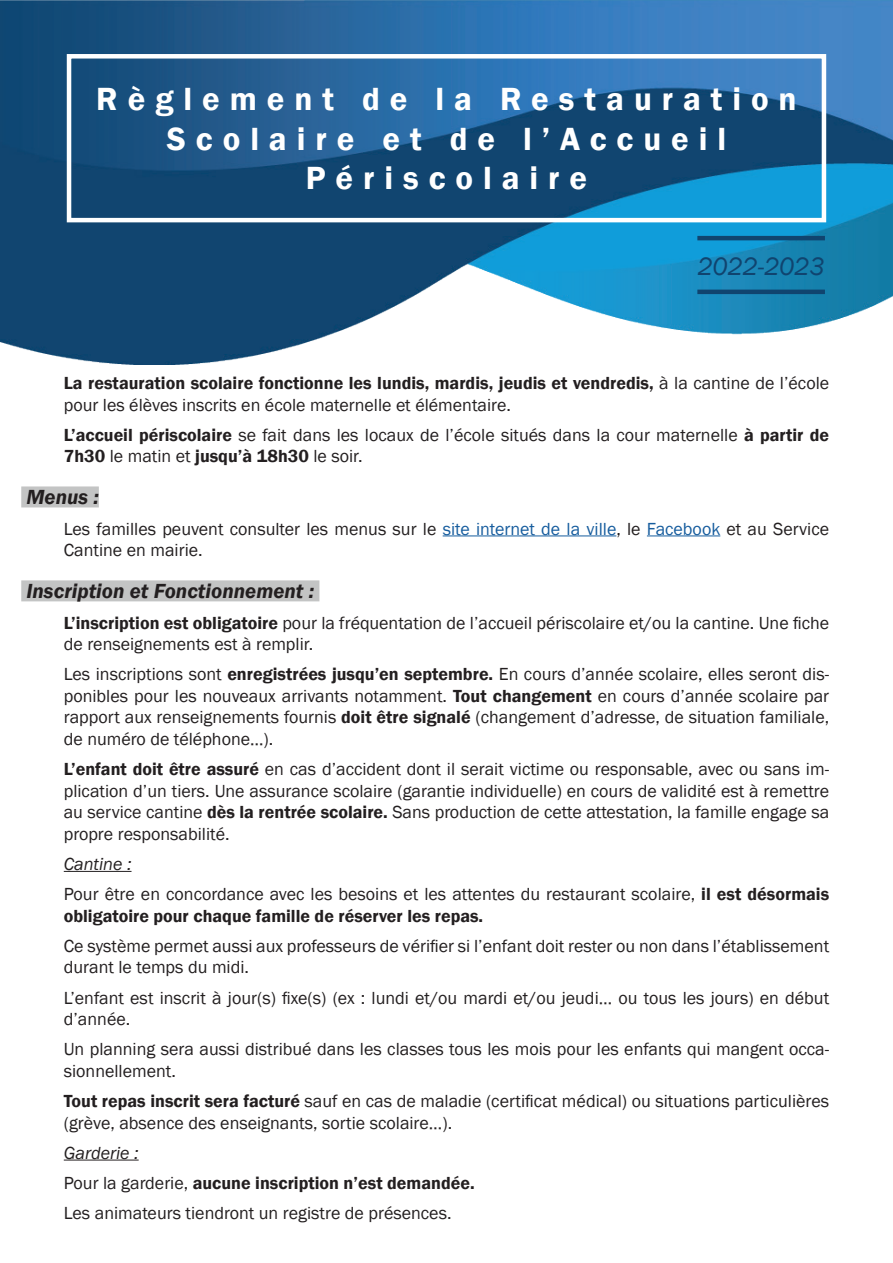
<style>
.page{position:relative;width:893px;height:1263px;background:#fff}
.page>*{position:absolute;margin:0;border:0;box-sizing:border-box;transform-origin:0 0}
.t1{font:600 33px/39.6px "Franklin Gothic";letter-spacing:.3em;color:#fff;text-align:center}
.t2{font:italic 25.95px "Franklin Gothic";letter-spacing:-.005em;color:#10446f}
.t3{font:italic 600 21px "Franklin Gothic";color:#231f20}
.t4{font:18px/21.6px "Franklin Gothic";color:#231f20}
.t5{font:600 18px "Franklin Gothic";color:#231f20}
.s1{font-weight:600}
.s2{color:#175d9e}
.s3{font-style:italic}
</style>
<div class="page">
<img style="left:0;top:0;width:893px;height:365px">
<div style="left:67px;top:54px;width:759px;height:168px;border:4px solid #fff"></div>
<div style="left:21px;top:486px;width:78px;height:21px;background:#c3c4c4"></div>
<hr style="left:443px;top:535px;width:173px;height:1px;background:#175d9e">
<hr style="left:647px;top:535px;width:73px;height:1px;background:#175d9e">
<div style="left:21px;top:580px;width:298px;height:21px;background:#c3c4c4"></div>
<hr style="left:64px;top:871px;width:68px;height:1px;background:#231f20">
<hr style="left:64px;top:1159px;width:75px;height:1px;background:#231f20">
<hr style="left:697px;top:236px;width:128px;height:4px;background:#10446f">
<hr style="left:697px;top:290px;width:128px;height:4px;background:#10446f">
<h1 class="t1" style="left:96px;top:80px;width:702px">Règlement de la Restauration<br>Scolaire et de l’Accueil<br>Périscolaire</h1>
<h2 class="t2" style="left:697px;top:250px;width:129px">2022-2023</h2>
<p class="t4" style="left:64px;top:372px;width:767px"><span class="s1">La restauration scolaire fonctionne les lundis, mardis, jeudis et vendredis,</span> à la cantine de l’école pour les élèves inscrits en école maternelle et élémentaire.</p>
<p class="t4" style="left:64px;top:424px;width:767px"><span class="s1">L’accueil périscolaire</span> se fait dans les locaux de l’école situés dans la cour maternelle <span class="s1">à partir de<br>7h30</span> le matin et <span class="s1">jusqu’à 18h30</span> le soir.</p>
<p class="t3" style="left:27px;top:484px;width:74px">Menus :</p>
<p class="t4" style="left:64px;top:518px;width:767px">Les familles peuvent consulter les menus sur le <span class="s2">site internet de la ville</span>, le <span class="s2">Facebook</span> et au Service<br>Cantine en mairie.</p>
<p class="t3" style="left:27px;top:578px;width:289px">Inscription et Fonctionnement :</p>
<p class="t4" style="left:64px;top:612px;width:767px"><span class="s1">L’inscription est obligatoire</span> pour la fréquentation de l’accueil périscolaire et/ou la cantine. Une fiche de renseignements est à remplir.</p>
<p class="t4" style="left:64px;top:664px;width:767px;text-align:justify">Les inscriptions sont <span class="s1">enregistrées jusqu’en septembre.</span> En cours d’année scolaire, elles seront dis&shy;ponibles pour les nouveaux arrivants notamment. <span class="s1">Tout changement</span> en cours d’année scolaire par rapport aux renseignements fournis <span class="s1">doit être signalé</span> (changement d’adresse, de situation familiale, de numéro de téléphone…).</p>
<p class="t4" style="left:64px;top:759px;width:767px;text-align:justify"><span class="s1">L’enfant doit être assuré</span> en cas d’accident dont il serait victime ou responsable, avec ou sans im&shy;plication d’un tiers. Une assurance scolaire (garantie individuelle) en cours de validité est à remettre au service cantine <span class="s1">dès la rentrée scolaire.</span> Sans production de cette attestation, la famille engage sa propre responsabilité.</p>
<p class="t4" style="left:64px;top:849px;width:767px;line-height:30.2px"><span class="s3">Cantine :<br></span>Pour être en concordance avec les besoins et les attentes du restaurant scolaire, <span class="s1">il est désormais</span></p>
<p class="t5" style="left:64px;top:905px;width:421px">obligatoire pour chaque famille de réserver les repas.</p>
<p class="t4" style="left:64px;top:935px;width:767px">Ce système permet aussi aux professeurs de vérifier si l’enfant doit rester ou non dans l’établissement durant le temps du midi.</p>
<p class="t4" style="left:64px;top:987px;width:767px">L’enfant est inscrit à jour(s) fixe(s) (ex : lundi et/ou mardi et/ou jeudi… ou tous les jours) en début d’année.</p>
<p class="t4" style="left:64px;top:1039px;width:767px">Un planning sera aussi distribué dans les classes tous les mois pour les enfants qui mangent occa&shy;sionnellement.</p>
<p class="t4" style="left:64px;top:1090px;width:767px"><span class="s1">Tout repas inscrit sera facturé</span> sauf en cas de maladie (certificat médical) ou situations particulières (grève, absence des enseignants, sortie scolaire…).</p>
<p class="t4" style="left:64px;top:1138px;width:412px;line-height:30.2px"><span class="s3">Garderie :<br></span>Pour la garderie, <span class="s1">aucune inscription n’est demandée.<br></span>Les animateurs tiendront un registre de présences.</p>
</div>
